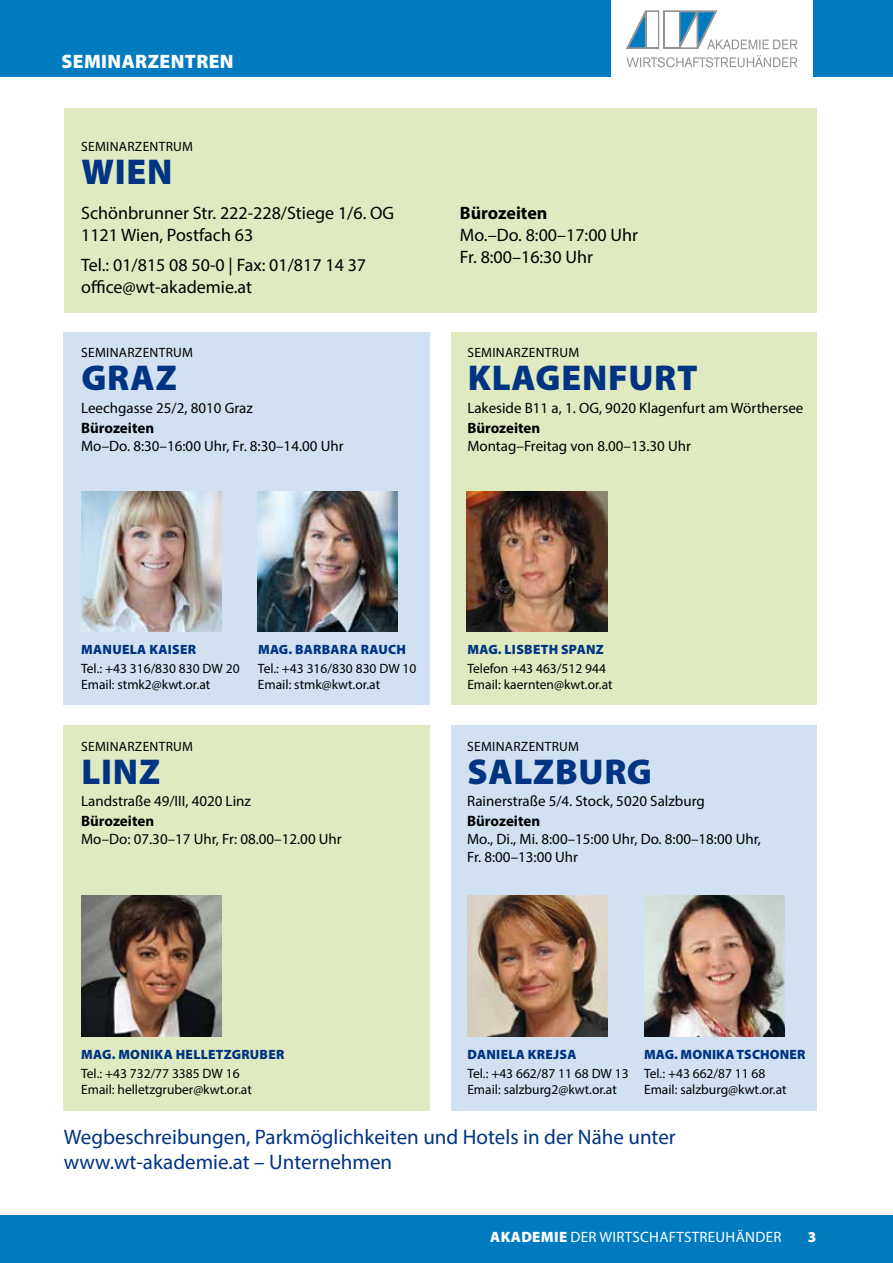
<style>
.page{position:relative;width:893px;height:1263px;background:#fff}
.page>*{position:absolute;margin:0;border:0;box-sizing:border-box;transform-origin:0 0}
.t1{font:900 36px "Myriad Pro";letter-spacing:.02em;color:#003382}
.t2{font:21px/25.2px "Myriad Pro";color:#003382}
.t3{font:900 19.5px "Myriad Pro";letter-spacing:.02em;color:#fff}
.t4{font:18px/21.6px "Myriad Pro";color:#000}
.t5{font:700 18px "Myriad Pro";color:#000}
.t6{font:15px/18px "Myriad Pro";color:#000}
.t7{font:700 15px "Myriad Pro";color:#000}
.t8{font:15px "Myriad Pro";letter-spacing:.02em;color:#fff}
.t9{font:900 15px "Myriad Pro";color:#fff}
.t10{font:13.5px/16.2px "Myriad Pro";color:#000}
.t11{font:900 13.5px "Myriad Pro";letter-spacing:.02em;color:#003382}
.t12{font:13.5px "Myriad Pro";letter-spacing:.02em;color:#000}
.s1{font-weight:900}
</style>
<div class="page">
<div style="left:0;top:0;width:893px;height:77px;background:#007bc0"></div>
<div style="left:0;top:1215px;width:893px;height:48px;background:#007bc0"></div>
<div style="left:64px;top:725px;width:366px;height:385px;background:#dfeac1"></div>
<div style="left:64px;top:333px;width:366px;height:372px;background:#d1e1f1"></div>
<div style="left:64px;top:108px;width:753px;height:205px;background:#dfeac1"></div>
<div style="left:451px;top:725px;width:366px;height:385px;background:#d1e1f1"></div>
<div style="left:451px;top:333px;width:366px;height:372px;background:#dfeac1"></div>
<img style="left:81px;top:491px;width:140px;height:140px">
<img style="left:467px;top:896px;width:141px;height:140px">
<img style="left:467px;top:491px;width:140px;height:140px">
<img style="left:81px;top:896px;width:140px;height:140px">
<img style="left:257px;top:491px;width:141px;height:140px">
<img style="left:644px;top:896px;width:140px;height:140px">
<div style="left:611px;top:0;width:202px;height:77px;background:#fff"></div>
<svg style="left:626px;top:10px;width:171px;height:39px"></svg>
<svg style="left:626px;top:55px;width:171px;height:12px"></svg>
<h3 class="t3" style="left:62px;top:48px;width:174px">SEMINARZENTREN</h3>
<p class="t12" style="left:81px;top:138px;width:113px">SEMINARZENTRUM</p>
<h1 class="t1" style="left:81px;top:148px;width:93px">WIEN</h1>
<p class="t4" style="left:81px;top:202px;width:315px">Schönbrunner Str. 222-228/Stiege 1/6. OG<br>1121 Wien, Postfach 63</p>
<p class="t4" style="left:81px;top:254px;width:287px">Tel.: 01/815 08 50-0 | Fax: 01/817 14 37 office@wt-akademie.at</p>
<p class="t12" style="left:81px;top:344px;width:113px">SEMINARZENTRUM</p>
<h1 class="t1" style="left:81px;top:354px;width:97px">GRAZ</h1>
<p class="t6" style="left:81px;top:398px;width:173px">Leechgasse 25/2, 8010 Graz</p>
<p class="t7" style="left:81px;top:418px;width:75px">Bürozeiten</p>
<p class="t6" style="left:81px;top:436px;width:264px">Mo–Do. 8:30–16:00 Uhr, Fr. 8:30–14.00 Uhr</p>
<p class="t5" style="left:460px;top:202px;width:89px">Bürozeiten</p>
<p class="t4" style="left:460px;top:224px;width:180px">Mo.–Do. 8:00–17:00 Uhr<br>Fr. 8:00–16:30 Uhr</p>
<p class="t12" style="left:467px;top:344px;width:113px">SEMINARZENTRUM</p>
<h1 class="t1" style="left:468px;top:354px;width:231px">KLAGENFURT</h1>
<p class="t6" style="left:467px;top:398px;width:338px">Lakeside B11 a, 1. OG, 9020 Klagenfurt am Wörthersee</p>
<p class="t7" style="left:467px;top:418px;width:75px">Bürozeiten</p>
<p class="t6" style="left:467px;top:436px;width:225px">Montag–Freitag von 8.00–13.30 Uhr</p>
<p class="t11" style="left:81px;top:641px;width:116px">MANUELA KAISER</p>
<p class="t10" style="left:81px;top:660px;width:160px">Tel.: +43 316/830 830 DW 20<br>Email: stmk2@kwt.or.at</p>
<p class="t11" style="left:258px;top:641px;width:149px">MAG. BARBARA RAUCH</p>
<p class="t10" style="left:258px;top:660px;width:160px">Tel.: +43 316/830 830 DW 10<br>Email: stmk@kwt.or.at</p>
<p class="t11" style="left:467px;top:641px;width:138px">MAG. LISBETH SPANZ</p>
<p class="t10" style="left:467px;top:660px;width:147px">Telefon +43 463/512 944<br>Email: kaernten@kwt.or.at</p>
<p class="t12" style="left:81px;top:738px;width:113px">SEMINARZENTRUM</p>
<h1 class="t1" style="left:81px;top:747px;width:80px">LINZ</h1>
<p class="t6" style="left:81px;top:791px;width:171px">Landstraße 49/III, 4020 Linz</p>
<p class="t7" style="left:81px;top:811px;width:75px">Bürozeiten</p>
<p class="t6" style="left:81px;top:830px;width:262px">Mo–Do: 07.30–17 Uhr, Fr: 08.00–12.00 Uhr</p>
<p class="t12" style="left:467px;top:738px;width:113px">SEMINARZENTRUM</p>
<h1 class="t1" style="left:467px;top:747px;width:186px">SALZBURG</h1>
<p class="t6" style="left:467px;top:791px;width:239px">Rainerstraße 5/4. Stock, 5020 Salzburg</p>
<p class="t7" style="left:467px;top:811px;width:75px">Bürozeiten</p>
<p class="t6" style="left:467px;top:830px;width:295px">Mo., Di., Mi. 8:00–15:00 Uhr, Do. 8:00–18:00 Uhr,<br>Fr. 8:00–13:00 Uhr</p>
<p class="t11" style="left:81px;top:1046px;width:205px">MAG. MONIKA HELLETZGRUBER</p>
<p class="t10" style="left:81px;top:1065px;width:172px">Tel.: +43 732/77 3385 DW 16<br>Email: helletzgruber@kwt.or.at</p>
<p class="t11" style="left:467px;top:1046px;width:111px">DANIELA KREJSA</p>
<p class="t10" style="left:467px;top:1065px;width:163px">Tel.: +43 662/87 11 68 DW 13<br>Email: salzburg2@kwt.or.at</p>
<p class="t11" style="left:644px;top:1046px;width:163px">MAG. MONIKA TSCHONER</p>
<p class="t10" style="left:644px;top:1065px;width:144px">Tel.: +43 662/87 11 68<br>Email: salzburg@kwt.or.at</p>
<h2 class="t2" style="left:64px;top:1124px;width:613px">Wegbeschreibungen, Parkmöglichkeiten und Hotels in der Nähe unter www.wt-akademie.at – Unternehmen</h2>
<p class="t8" style="left:490px;top:1227px;width:293px"><span class="s1">AKADEMIE</span> DER WIRTSCHAFTSTREUHÄNDER</p>
<p class="t9" style="left:808px;top:1227px;width:10px">3</p>
</div>
